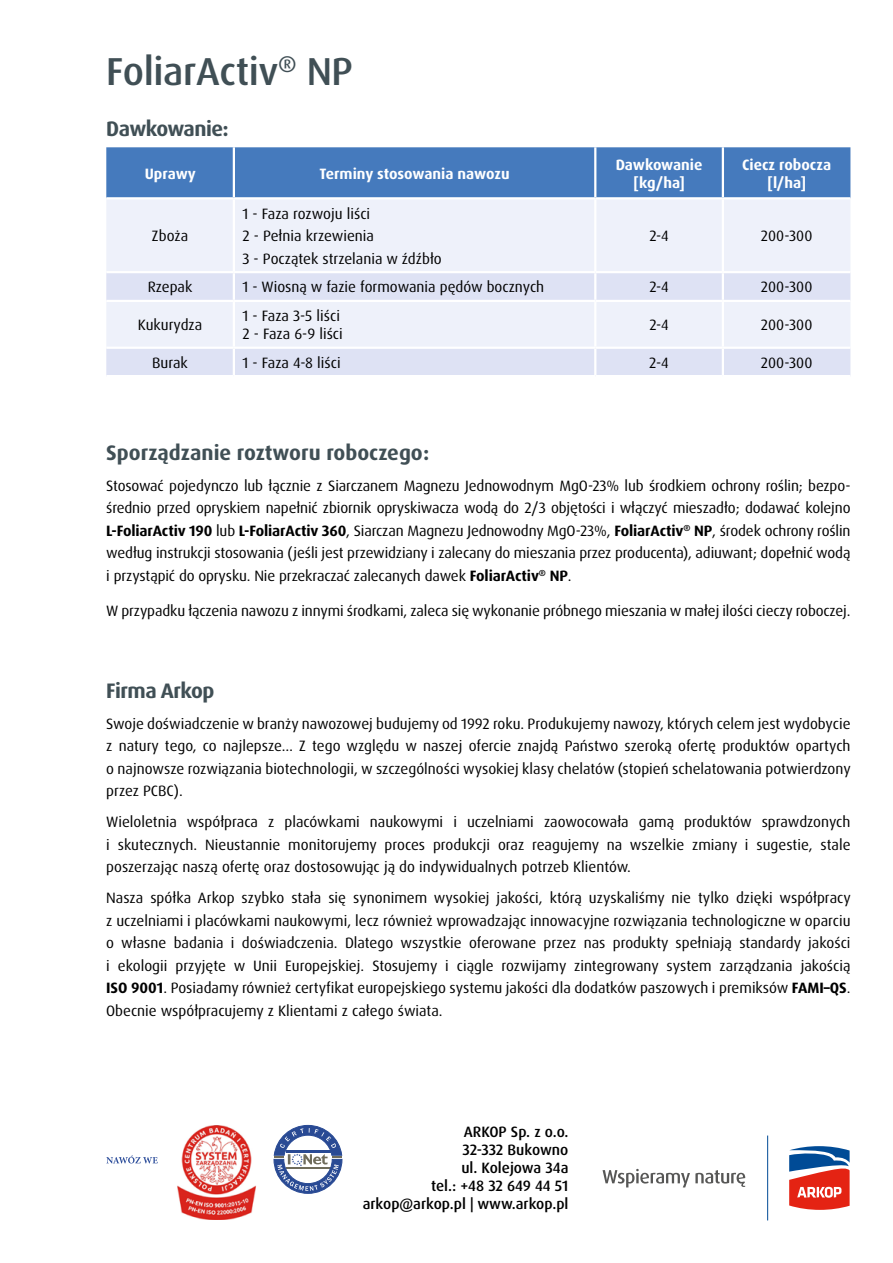
<style>
.page{position:relative;width:893px;height:1263px;background:#fff}
.page>*{position:absolute;margin:0;border:0;box-sizing:border-box;transform-origin:0 0}
.t1{font:500 39px "Dax Pro";letter-spacing:-.01em;color:#404f55}
.t2{font:700 21px "Dax Pro";letter-spacing:-.01em;color:#404f55}
.t3{font:700 21px "Dax Pro";letter-spacing:-.03em;color:#404f55}
.t4{font:15px/22.5px "Dax Pro";color:#000;text-align:justify}
.t5{font:500 15px/18px "Dax Pro";color:#000;text-align:right}
.t6{font:700 15px/18px "Dax Pro";color:#fff;text-align:center}
.s1{font-weight:700}
</style>
<div class="page">
<div style="left:106px;top:147px;width:744px;height:50px;background:#457abd"></div>
<div style="left:106px;top:200px;width:744px;height:71px;background:#eef1fa"></div>
<div style="left:106px;top:273px;width:744px;height:102px;background:#e6e9f6"></div>
<hr style="left:233px;top:147px;width:2px;height:50px;background:#fff">
<hr style="left:594px;top:147px;width:2px;height:50px;background:#fff">
<hr style="left:722px;top:147px;width:2px;height:50px;background:#fff">
<hr style="left:233px;top:199px;width:2px;height:72px;background:#fff">
<hr style="left:594px;top:199px;width:2px;height:72px;background:#fff">
<hr style="left:722px;top:199px;width:2px;height:72px;background:#fff">
<hr style="left:233px;top:273px;width:2px;height:27px;background:#fff">
<hr style="left:594px;top:273px;width:2px;height:27px;background:#fff">
<hr style="left:722px;top:273px;width:2px;height:27px;background:#fff">
<hr style="left:106px;top:300px;width:128px;height:2px;background:#fff">
<hr style="left:234px;top:300px;width:361px;height:2px;background:#fff">
<hr style="left:233px;top:302px;width:2px;height:45px;background:#fff">
<hr style="left:595px;top:300px;width:128px;height:2px;background:#fff">
<hr style="left:594px;top:302px;width:2px;height:45px;background:#fff">
<hr style="left:723px;top:300px;width:127px;height:2px;background:#fff">
<hr style="left:722px;top:302px;width:2px;height:45px;background:#fff">
<hr style="left:106px;top:347px;width:128px;height:2px;background:#fff">
<hr style="left:234px;top:347px;width:361px;height:2px;background:#fff">
<hr style="left:233px;top:349px;width:2px;height:26px;background:#fff">
<hr style="left:595px;top:347px;width:128px;height:2px;background:#fff">
<hr style="left:594px;top:349px;width:2px;height:26px;background:#fff">
<hr style="left:723px;top:347px;width:127px;height:2px;background:#fff">
<hr style="left:722px;top:349px;width:2px;height:26px;background:#fff">
<svg style="left:789px;top:1146px;width:61px;height:64px"></svg>
<hr style="left:767px;top:1135px;width:1px;height:85px;background:#004b96">
<svg style="left:602px;top:1169px;width:143px;height:18px"></svg>
<svg style="left:274px;top:1125px;width:68px;height:68px"></svg>
<img style="left:177px;top:1126px;width:79px;height:93px">
<svg style="left:106px;top:1155px;width:52px;height:8px"></svg>
<h1 class="t1" style="left:106px;top:46px;width:248px">FoliarActiv<sup>®</sup> NP</h1>
<h2 class="t3" style="left:106px;top:115px;width:124px">Dawkowanie:</h2>
<p class="t6" style="left:145px;top:165px;width:53px">Uprawy</p>
<p class="t6" style="left:320px;top:165px;width:191px">Terminy stosowania nawozu</p>
<p class="t6" style="left:616px;top:156px;width:88px">Dawkowanie [kg/ha]</p>
<p class="t6" style="left:742px;top:156px;width:90px">Ciecz robocza [l/ha]</p>
<p class="t4" style="left:152px;top:225px;width:38px">Zboża</p>
<p class="t4" style="left:242px;top:202px;width:201px;text-align:left">1 - Faza rozwoju liści<br>2 - Pełnia krzewienia<br>3 - Początek strzelania w źdźbło</p>
<p class="t4" style="left:649px;top:225px;width:21px">2-4</p>
<p class="t4" style="left:761px;top:225px;width:53px">200-300</p>
<p class="t4" style="left:148px;top:276px;width:46px">Rzepak</p>
<p class="t4" style="left:242px;top:276px;width:303px">1 - Wiosną w fazie formowania pędów bocznych</p>
<p class="t4" style="left:649px;top:276px;width:21px">2-4</p>
<p class="t4" style="left:761px;top:276px;width:53px">200-300</p>
<p class="t4" style="left:138px;top:314px;width:66px">Kukurydza</p>
<p class="t4" style="left:242px;top:307px;width:102px;line-height:18px">1 - Faza 3-5 liści<br>2 - Faza 6-9 liści</p>
<p class="t4" style="left:649px;top:314px;width:21px">2-4</p>
<p class="t4" style="left:761px;top:314px;width:53px">200-300</p>
<p class="t4" style="left:152px;top:352px;width:37px">Burak</p>
<p class="t4" style="left:242px;top:352px;width:100px">1 - Faza 4-8 liści</p>
<p class="t4" style="left:649px;top:352px;width:21px">2-4</p>
<p class="t4" style="left:761px;top:352px;width:53px">200-300</p>
<h2 class="t2" style="left:106px;top:439px;width:324px">Sporządzanie roztworu roboczego:</h2>
<p class="t4" style="left:106px;top:474px;width:746px">Stosować pojedynczo lub łącznie z Siarczanem Magnezu Jednowodnym MgO-23% lub środkiem ochrony roślin; bezpo&shy;średnio przed opryskiem napełnić zbiornik opryskiwacza wodą do 2/3 objętości i włączyć mieszadło; dodawać kolejno <span class="s1">L-FoliarActiv 190</span> lub <span class="s1">L-FoliarActiv 360</span>, Siarczan Magnezu Jednowodny MgO-23%, <span class="s1">FoliarActiv</span><sup>®</sup> <span class="s1">NP</span>, środek ochrony roślin według instrukcji stosowania (jeśli jest przewidziany i zalecany do mieszania przez producenta), adiuwant; dopełnić wodą i przystąpić do oprysku. Nie przekraczać zalecanych dawek <span class="s1">FoliarActiv</span><sup>®</sup> <span class="s1">NP</span>.</p>
<p class="t4" style="left:106px;top:599px;width:746px">W przypadku łączenia nawozu z innymi środkami, zaleca się wykonanie próbnego mieszania w małej ilości cieczy roboczej.</p>
<h2 class="t2" style="left:106px;top:677px;width:110px">Firma Arkop</h2>
<p class="t4" style="left:106px;top:712px;width:746px">Swoje doświadczenie w branży nawozowej budujemy od 1992 roku. Produkujemy nawozy, których celem jest wydobycie z natury tego, co najlepsze… Z tego względu w naszej ofercie znajdą Państwo szeroką ofertę produktów opartych o najnowsze rozwiązania biotechnologii, w szczególności wysokiej klasy chelatów (stopień schelatowania potwierdzony przez PCBC).</p>
<p class="t4" style="left:106px;top:811px;width:746px">Wieloletnia współpraca z placówkami naukowymi i uczelniami zaowocowała gamą produktów sprawdzonych i skutecznych. Nieustannie monitorujemy proces produkcji oraz reagujemy na wszelkie zmiany i sugestie, stale poszerzając naszą ofertę oraz dostosowując ją do indywidualnych potrzeb Klientów.</p>
<p class="t4" style="left:106px;top:887px;width:746px">Nasza spółka Arkop szybko stała się synonimem wysokiej jakości, którą uzyskaliśmy nie tylko dzięki współpracy z uczelniami i placówkami naukowymi, lecz również wprowadzając innowacyjne rozwiązania technologiczne w oparciu o własne badania i doświadczenia. Dlatego wszystkie oferowane przez nas produkty spełniają standardy jakości i ekologii przyjęte w Unii Europejskiej. Stosujemy i ciągle rozwijamy zintegrowany system zarządzania jakością <span class="s1">ISO 9001</span>. Posiadamy również certyfikat europejskiego systemu jakości dla dodatków paszowych i premiksów <span class="s1">FAMI–QS</span>.<br>Obecnie współpracujemy z Klientami z całego świata.</p>
<p class="t5" style="left:363px;top:1123px;width:207px">ARKOP Sp. z o.o.<br>32-332 Bukowno<br>ul. Kolejowa 34a<br>tel.: +48 32 649 44 51 arkop@arkop.pl | www.arkop.pl</p>
</div>
